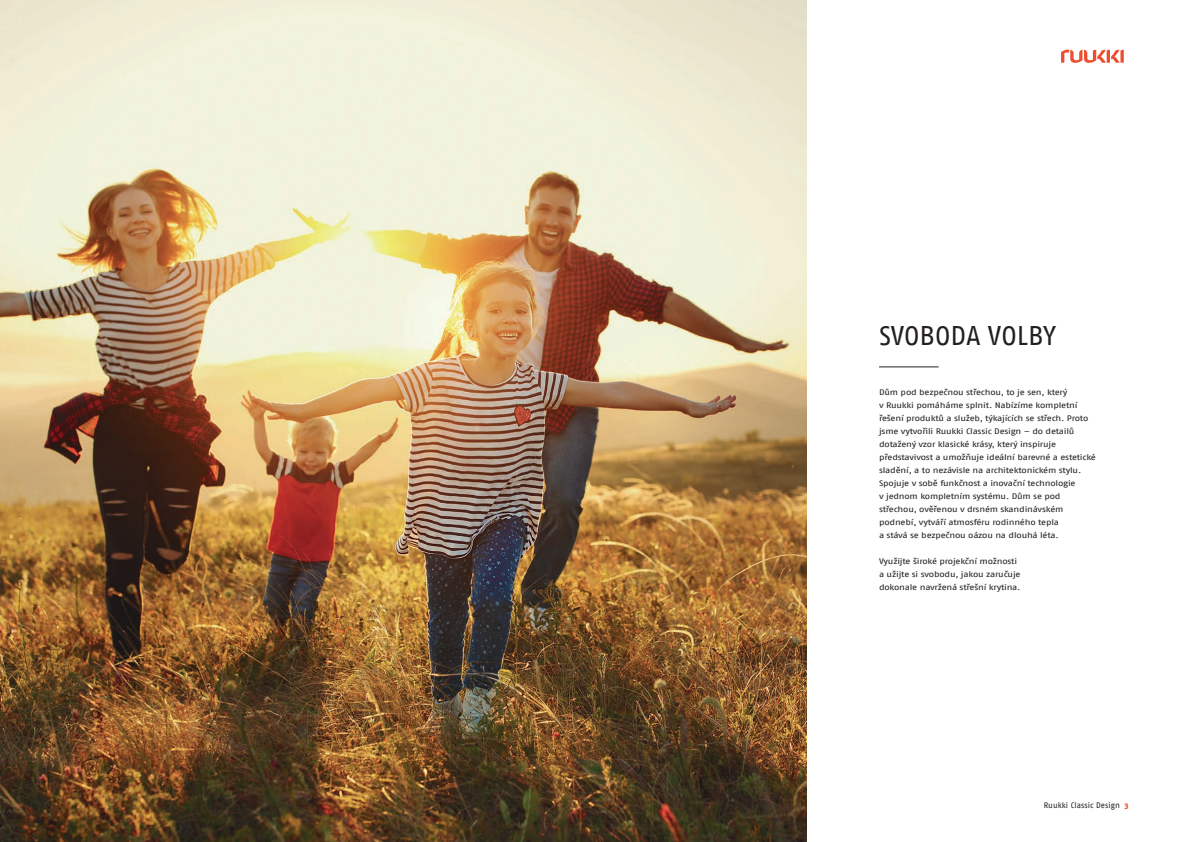
<style>
.page{position:relative;width:1191px;height:842px;background:#fff}
.page>*{position:absolute;margin:0;border:0;box-sizing:border-box;transform-origin:0 0}
.t1{font:27px "Fago Pro";color:#231f20}
.t2{font:8px/13px "Fago Pro";letter-spacing:-.02em;color:#231f20;scale:1.2 1}
.t3{font:8px "Fago Pro";letter-spacing:.005em;color:#231f20}
.s1{font-weight:800;color:#ef4d2f}
</style>
<div class="page">
<svg style="left:1061px;top:50px;width:62px;height:13px"></svg>
<img style="left:0;top:0;width:806px;height:842px">
<hr style="left:879px;top:367px;width:59px;height:1px;background:#231f20">
<h1 class="t1" style="left:879px;top:319px;width:178px">SVOBODA VOLBY</h1>
<p class="t2" style="left:879px;top:385px;width:182px">Dům pod bezpečnou střechou, to je sen, který<br>v Ruukki pomáháme splnit. Nabízíme kompletní řešení produktů a služeb, týkajících se střech. Proto jsme vytvořili Ruukki Classic Design – do detailů dotažený vzor klasické krásy, který inspiruje představivost a umožňuje ideální barevné a estetické sladění, a to nezávisle na architektonickém stylu.<br>Spojuje v sobě funkčnost a inovační technologie<br>v jednom kompletním systému. Dům se pod střechou, ověřenou v drsném skandinávském podnebí, vytváří atmosféru rodinného tepla<br>a stává se bezpečnou oázou na dlouhá léta.</p>
<p class="t2" style="left:879px;top:554px;width:119px">Využijte široké projekční možnosti a užijte si svobodu, jakou zaručuje dokonale navržená střešní krytina.</p>
<p class="t3" style="left:1043px;top:800px;width:86px">Ruukki Classic Design <span class="s1">3</span></p>
</div>
